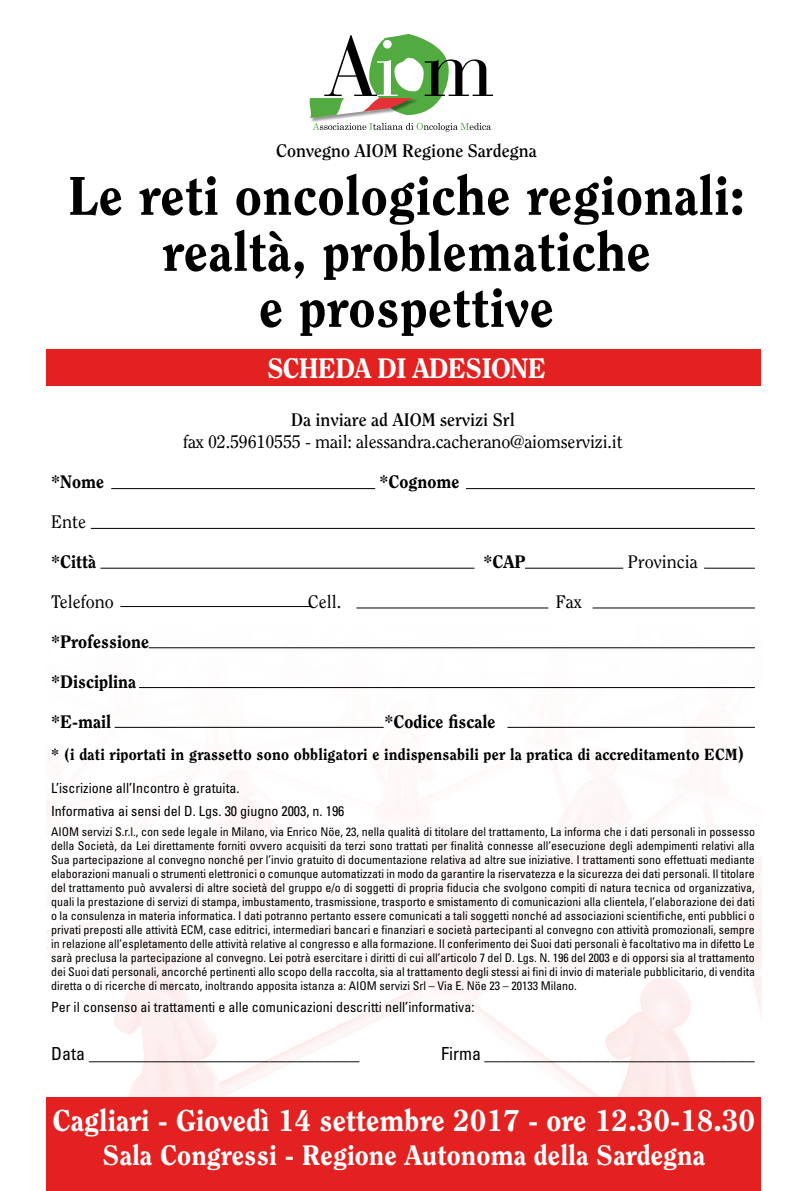
<style>
.page{position:relative;width:806px;height:1191px;background:#fff}
.page>*{position:absolute;margin:0;border:0;box-sizing:border-box;transform-origin:0 0}
.t1{font:800 54px/56px "Clearface Std";letter-spacing:.01em;color:#000;text-align:center}
.t2{font:800 30px "Clearface Std";color:#fff}
.t3{font:800 28px "Clearface Std";color:#fff}
.t4{font:800 28px "Clearface Std";letter-spacing:-.03em;color:#fff}
.t5{font:18px "Clearface Std";letter-spacing:-.01em;color:#000}
.t6{font:condensed 18px "Univers LT Std";color:#000}
.t7{font:800 18px "Clearface Std";color:#000}
.t8{font:700 18px "Clearface Std";color:#000}
.t9{font:800 16px "Clearface Std";letter-spacing:.01em;color:#000}
.t10{font:condensed 14px/22.4px "Univers LT Std";color:#000}
.t11{font:condensed 12px/14px "Univers LT Std";color:#000;text-align:justify}
.s1{font-size:18px}
</style>
<div class="page">
<img style="left:46px;top:349px;width:714px;height:748px">
<hr style="left:111px;top:488px;width:264px;height:1px;background:#000">
<hr style="left:465px;top:488px;width:289px;height:1px;background:#000">
<hr style="left:91px;top:528px;width:663px;height:1px;background:#000">
<hr style="left:100px;top:568px;width:374px;height:1px;background:#000">
<hr style="left:524px;top:568px;width:98px;height:1px;background:#000">
<hr style="left:703px;top:568px;width:51px;height:1px;background:#000">
<hr style="left:120px;top:606px;width:192px;height:1px;background:#000">
<hr style="left:356px;top:607px;width:192px;height:1px;background:#000">
<hr style="left:592px;top:607px;width:162px;height:1px;background:#000">
<hr style="left:149px;top:647px;width:605px;height:1px;background:#000">
<hr style="left:139px;top:687px;width:615px;height:1px;background:#000">
<hr style="left:115px;top:727px;width:268px;height:1px;background:#000">
<hr style="left:507px;top:727px;width:247px;height:1px;background:#000">
<div style="left:46px;top:350px;width:714px;height:36px;background:#e32120"></div>
<div style="left:46px;top:1097px;width:714px;height:94px;background:#e32120"></div>
<svg style="left:309px;top:34px;width:183px;height:98px"></svg>
<h3 class="t8" style="left:276px;top:140px;width:262px">Convegno AIOM Regione Sardegna</h3>
<h1 class="t1" style="left:68px;top:168px;width:677px">Le reti oncologiche regionali: realtà, problematiche<br>e prospettive</h1>
<h3 class="t4" style="left:267px;top:351px;width:280px">SCHEDA DI ADESIONE</h3>
<h3 class="t8" style="left:291px;top:409px;width:225px">Da inviare ad AIOM servizi Srl</h3>
<h3 class="t5" style="left:183px;top:430px;width:440px">fax 02.59610555 - mail: alessandra.cacherano@aiomservizi.it</h3>
<h3 class="t7" style="left:51px;top:470px;width:54px">*Nome</h3>
<h3 class="t7" style="left:379px;top:470px;width:81px">*Cognome</h3>
<h3 class="t5" style="left:51px;top:511px;width:36px">Ente</h3>
<h3 class="t7" style="left:51px;top:550px;width:46px">*Città</h3>
<h3 class="t7" style="left:483px;top:550px;width:43px">*CAP</h3>
<h3 class="t5" style="left:627px;top:551px;width:72px">Provincia</h3>
<h3 class="t5" style="left:51px;top:591px;width:64px">Telefono</h3>
<h3 class="t5" style="left:308px;top:591px;width:35px">Cell.</h3>
<h3 class="t5" style="left:555px;top:591px;width:27px">Fax</h3>
<h3 class="t7" style="left:51px;top:630px;width:99px">*Professione</h3>
<h3 class="t7" style="left:51px;top:670px;width:86px">*Disciplina</h3>
<h3 class="t7" style="left:51px;top:710px;width:61px">*E-mail</h3>
<h3 class="t7" style="left:384px;top:710px;width:112px">*Codice fiscale</h3>
<h3 class="t9" style="left:51px;top:744px;width:694px">* (i dati riportati in grassetto sono obbligatori e indispensabili per la pratica di accreditamento ECM<span class="s1">)</span></h3>
<p class="t10" style="left:51px;top:777px;width:295px">L’iscrizione all’Incontro è gratuita.<br>Informativa ai sensi del D. Lgs. 30 giugno 2003, n. 196</p>
<p class="t11" style="left:51px;top:824px;width:705px">AIOM servizi S.r.l., con sede legale in Milano, via Enrico Nöe, 23, nella qualità di titolare del trattamento, La informa che i dati personali in possesso della Società, da Lei direttamente forniti ovvero acquisiti da terzi sono trattati per finalità connesse all’esecuzione degli adempimenti relativi alla Sua partecipazione al convegno nonché per l’invio gratuito di documentazione relativa ad altre sue iniziative. I trattamenti sono effettuati mediante elaborazioni manuali o strumenti elettronici o comunque automatizzati in modo da garantire la riservatezza e la sicurezza dei dati personali. Il titolare del trattamento può avvalersi di altre società del gruppo e/o di soggetti di propria fiducia che svolgono compiti di natura tecnica od organizzativa, quali la prestazione di servizi di stampa, imbustamento, trasmissione, trasporto e smistamento di comunicazioni alla clientela, l’elaborazione dei dati o la consulenza in materia informatica. I dati potranno pertanto essere comunicati a tali soggetti nonché ad associazioni scientifiche, enti pubblici o privati preposti alle attività ECM, case editrici, intermediari bancari e finanziari e società partecipanti al convegno con attività promozionali, sempre in relazione all’espletamento delle attività relative al congresso e alla formazione. Il conferimento dei Suoi dati personali è facoltativo ma in difetto Le sarà preclusa la partecipazione al convegno. Lei potrà esercitare i diritti di cui all’articolo 7 del D. Lgs. N. 196 del 2003 e di opporsi sia al trattamento dei Suoi dati personali, ancorché pertinenti allo scopo della raccolta, sia al trattamento degli stessi ai fini di invio di materiale pubblicitario, di vendita diretta o di ricerche di mercato, inoltrando apposita istanza a: AIOM servizi Srl – Via E. Nöe 23 – 20133 Milano.</p>
<p class="t10" style="left:51px;top:995px;width:425px">Per il consenso ai trattamenti e alle comunicazioni descritti nell’informativa:</p>
<h3 class="t6" style="left:51px;top:1042px;width:309px">Data ______________________________</h3>
<h3 class="t6" style="left:441px;top:1042px;width:315px">Firma ______________________________</h3>
<h2 class="t2" style="left:53px;top:1102px;width:703px">Cagliari - Giovedì 14 settembre 2017 - ore 12.30-18.30</h2>
<h3 class="t3" style="left:102px;top:1138px;width:603px">Sala Congressi - Regione Autonoma della Sardegna</h3>
</div>
